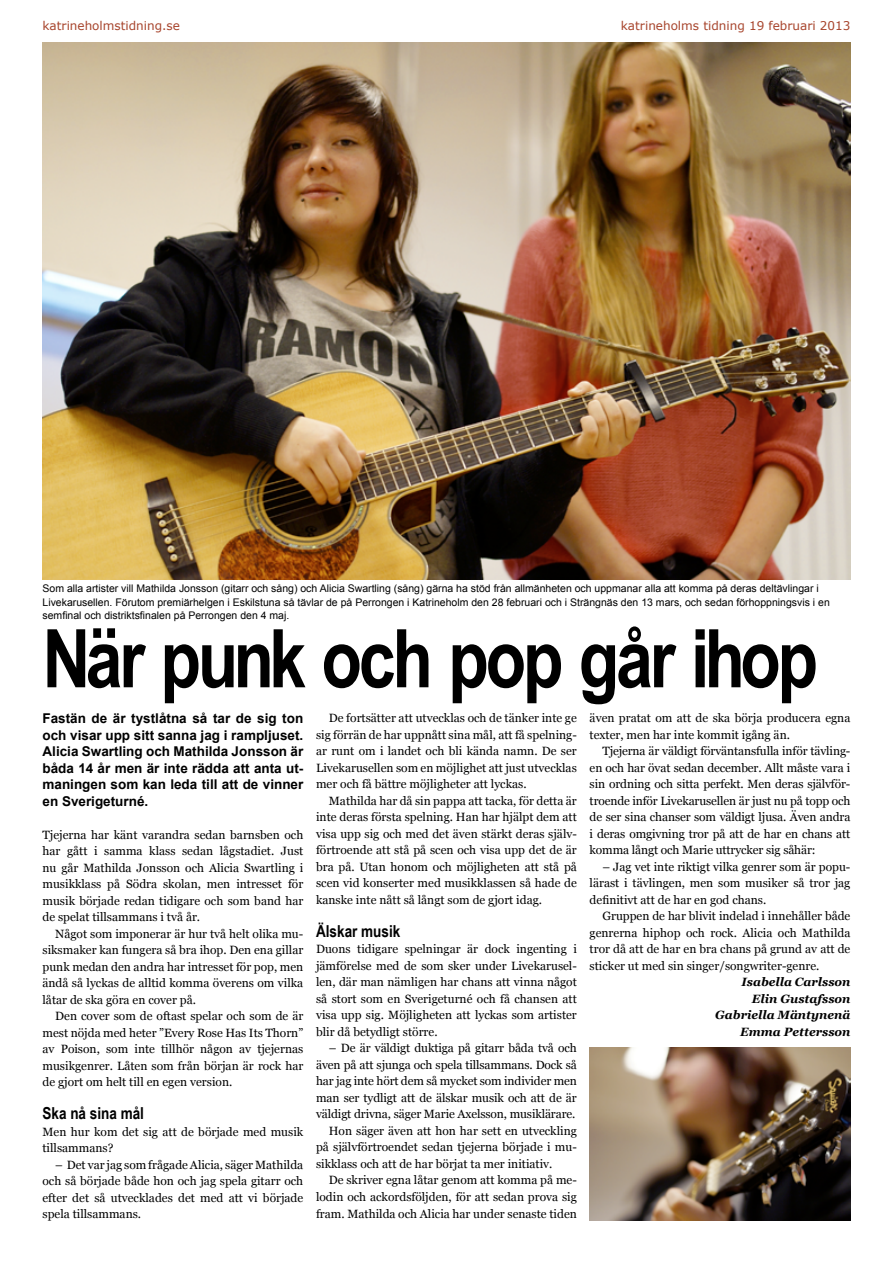
<style>
.page{position:relative;width:893px;height:1263px;background:#fff}
.page>*{position:absolute;margin:0;border:0;box-sizing:border-box;transform-origin:0 0}
.t1{font:700 81px "Arial Narrow";letter-spacing:-.04em;color:#000}
.t2{font:700 16.5px "Arial Narrow";color:#000}
.t3{font:700 13.5px/16.5px "Arial";color:#000;text-align:justify}
.t4{font:12px/16.5px "Georgia";color:#000;text-align:justify}
.t5{font:italic 700 12px/16.5px "Georgia";color:#000;text-align:right}
.t6{font:12px "Verdana";color:#a7442c}
.t7{font:10.5px/13.5px "Arial";color:#000}
</style>
<div class="page">
<img style="left:590px;top:1047px;width:260px;height:173px">
<img style="left:43px;top:43px;width:807px;height:536px">
<p class="t6" style="left:43px;top:18px;width:139px">katrineholmstidning.se</p>
<p class="t6" style="left:621px;top:18px;width:231px">katrineholms tidning 19 februari 2013</p>
<p class="t7" style="left:43px;top:582px;width:789px">Som alla artister vill Mathilda Jonsson (gitarr och sång) och Alicia Swartling (sång) gärna ha stöd från allmänheten och uppmanar alla att komma på deras deltävlingar i<br>Livekarusellen. Förutom premiärhelgen i Eskilstuna så tävlar de på Perrongen i Katrineholm den 28 februari och i Strängnäs den 13 mars, och sedan förhoppningsvis i en semfinal och distriktsfinalen på Perrongen den 4 maj.</p>
<h1 class="t1" style="left:43px;top:597px;width:777px">När punk och pop går ihop</h1>
<p class="t3" style="left:43px;top:711px;width:262px">Fastän de är tystlåtna så tar de sig ton och visar upp sitt sanna jag i rampljuset.<br>Alicia Swartling och Mathilda Jonsson är båda 14 år men är inte rädda att anta ut&shy;maningen som kan leda till att de vinner en Sverigeturné.</p>
<p class="t4" style="left:43px;top:826px;width:262px">Tjejerna har känt varandra sedan barnsben och har gått i samma klass sedan lågstadiet. Just nu går Mathilda Jonsson och Alicia Swartling i musikklass på Södra skolan, men intresset för musik började redan tidigare och som band har de spelat tillsammans i två år.</p>
<p class="t4" style="left:43px;top:925px;width:262px;text-indent:13px">Något som imponerar är hur två helt olika mu&shy;siksmaker kan fungera så bra ihop. Den ena gillar punk medan den andra har intresset för pop, men ändå så lyckas de alltid komma överens om vilka låtar de ska göra en cover på.</p>
<p class="t4" style="left:43px;top:1007px;width:262px;text-indent:13px">Den cover som de oftast spelar och som de är mest nöjda med heter ”Every Rose Has Its Thorn” av Poison, som inte tillhör någon av tjejernas musikgenrer. Låten som från början är rock har de gjort om helt till en egen version.</p>
<h2 class="t2" style="left:43px;top:1101px;width:103px">Ska nå sina mål</h2>
<p class="t4" style="left:43px;top:1123px;width:262px">Men hur kom det sig att de började med musik tillsammans?</p>
<p class="t4" style="left:43px;top:1156px;width:262px;text-indent:13px">– Det var jag som frågade Alicia, säger Mathilda och så började både hon och jag spela gitarr och efter det så utvecklades det med att vi började spela tillsammans.</p>
<p class="t4" style="left:316px;top:709px;width:262px;text-indent:13px">De fortsätter att utvecklas och de tänker inte ge sig förrän de har uppnått sina mål, att få spelning&shy;ar runt om i landet och bli kända namn. De ser Livekarusellen som en möjlighet att just utvecklas mer och få bättre möjligheter att lyckas.</p>
<p class="t4" style="left:316px;top:792px;width:262px;text-indent:13px">Mathilda har då sin pappa att tacka, för detta är inte deras första spelning. Han har hjälpt dem att visa upp sig och med det även stärkt deras själv&shy;förtroende att stå på scen och visa upp det de är bra på. Utan honom och möjligheten att stå på scen vid konserter med musikklassen så hade de kanske inte nått så långt som de gjort idag.</p>
<h2 class="t2" style="left:316px;top:919px;width:86px">Älskar musik</h2>
<p class="t4" style="left:316px;top:940px;width:262px">Duons tidigare spelningar är dock ingenting i jämförelse med de som sker under Livekarusel&shy;len, där man nämligen har chans att vinna något så stort som en Sverigeturné och få chansen att visa upp sig. Möjligheten att lyckas som artister blir då betydligt större.</p>
<p class="t4" style="left:329px;top:1039px;width:249px">– De är väldigt duktiga på gitarr båda två och</p>
<p class="t4" style="left:316px;top:1056px;width:262px">även på att sjunga och spela tillsammans. Dock så</p>
<p class="t4" style="left:316px;top:1072px;width:262px">har jag inte hört dem så mycket som individer men</p>
<p class="t4" style="left:316px;top:1089px;width:262px">man ser tydligt att de älskar musik och att de är</p>
<p class="t4" style="left:316px;top:1105px;width:261px">väldigt drivna, säger Marie Axelsson, musiklärare.</p>
<p class="t4" style="left:329px;top:1122px;width:250px">Hon säger även att hon har sett en utveckling</p>
<p class="t4" style="left:316px;top:1138px;width:262px">på självförtroendet sedan tjejerna började i mu-</p>
<p class="t4" style="left:316px;top:1155px;width:238px">sikklass och att de har börjat ta mer initiativ.</p>
<p class="t4" style="left:329px;top:1171px;width:250px">De skriver egna låtar genom att komma på me-</p>
<p class="t4" style="left:316px;top:1188px;width:262px">lodin och ackordsföljden, för att sedan prova sig</p>
<p class="t4" style="left:316px;top:1204px;width:262px">fram. Mathilda och Alicia har under senaste tiden</p>
<p class="t4" style="left:590px;top:709px;width:262px">även pratat om att de ska börja producera egna texter, men har inte kommit igång än.</p>
<p class="t4" style="left:590px;top:742px;width:262px;text-indent:13px">Tjejerna är väldigt förväntansfulla inför tävling&shy;en och har övat sedan december. Allt måste vara i sin ordning och sitta perfekt. Men deras självför&shy;troende inför Livekarusellen är just nu på topp och de ser sina chanser som väldigt ljusa. Även andra i deras omgivning tror på att de har en chans att komma långt och Marie uttrycker sig såhär:</p>
<p class="t4" style="left:590px;top:858px;width:262px;text-indent:13px">– Jag vet inte riktigt vilka genrer som är popu&shy;lärast i tävlingen, men som musiker så tror jag definitivt att de har en god chans.</p>
<p class="t4" style="left:590px;top:907px;width:262px;text-indent:13px">Gruppen de har blivit indelad i innehåller både genrerna hiphop och rock. Alicia och Mathilda tror då att de har en bra chans på grund av att de sticker ut med sin singer/songwriter-genre.</p>
<p class="t5" style="left:715px;top:973px;width:137px">Isabella Carlsson<br>Elin Gustafsson<br>Gabriella Mäntynenä<br>Emma Pettersson</p>
</div>
